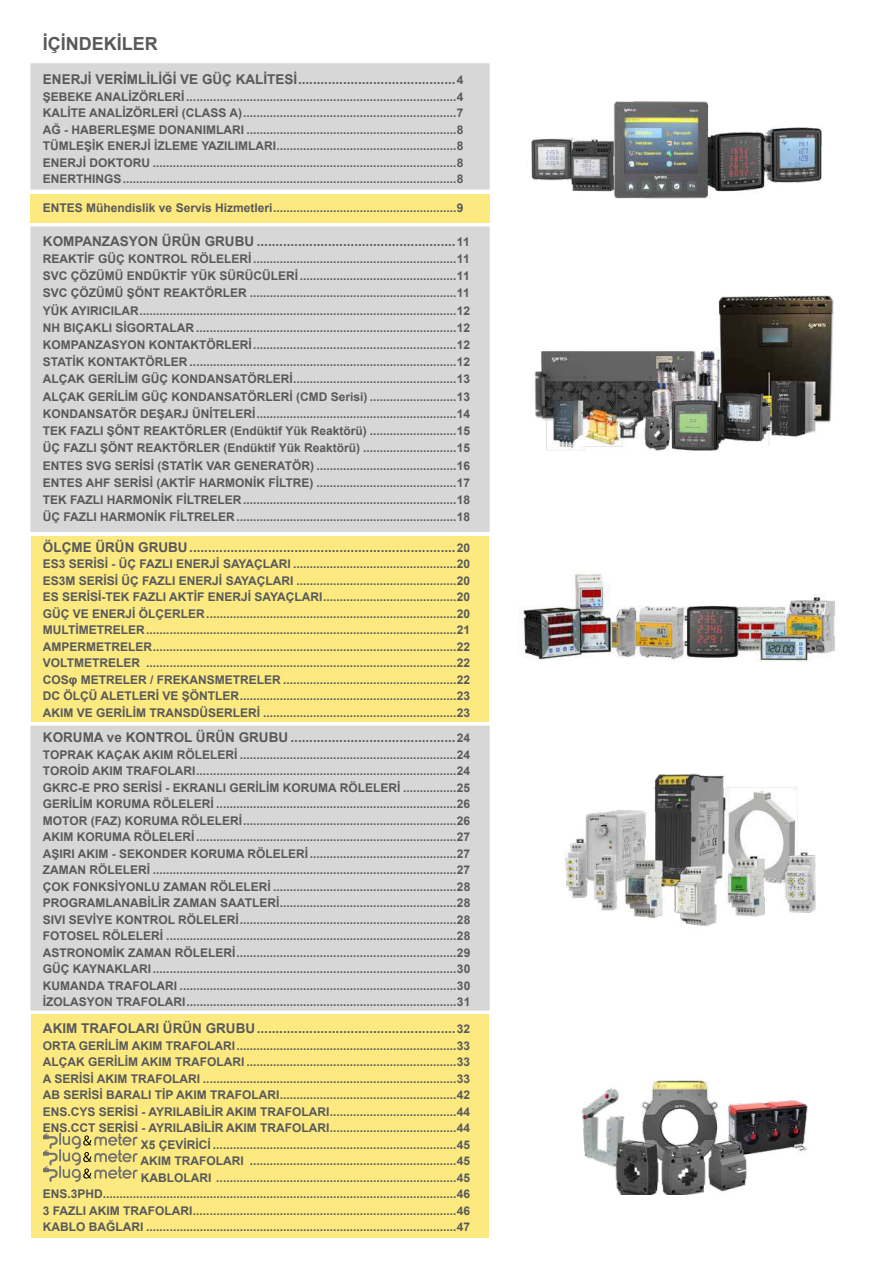
<style>
.page{position:relative;width:893px;height:1263px;background:#fff}
.page>*{position:absolute;margin:0;border:0;box-sizing:border-box;transform-origin:0 0}
.t1{font:700 18px "Arial";color:#58595b}
.t2{font:700 13.5px "Arial";color:#58595b}
.t3{font:700 12px/16.5px "Arial";color:#58595b;text-align:justify}
.s1{font-size:12px}
</style>
<div class="page">
<div style="left:31px;top:1015px;width:458px;height:223px;background:#fcea81"></div>
<div style="left:30px;top:726px;width:460px;height:284px;background:#d7d7d8"></div>
<div style="left:31px;top:536px;width:458px;height:185px;background:#fcea81"></div>
<div style="left:30px;top:226px;width:460px;height:306px;background:#d7d7d8"></div>
<div style="left:30px;top:63px;width:460px;height:127px;background:#d7d7d8"></div>
<div style="left:30px;top:194px;width:460px;height:28px;background:#fcea81"></div>
<svg style="left:43px;top:1132px;width:94px;height:49px"></svg>
<img style="left:531px;top:101px;width:291px;height:98px">
<img style="left:521px;top:573px;width:315px;height:89px">
<img style="left:534px;top:295px;width:300px;height:156px">
<img style="left:581px;top:1080px;width:227px;height:115px">
<img style="left:565px;top:773px;width:251px;height:153px">
<h1 class="t1" style="left:43px;top:32px;width:117px">İÇİNDEKİLER</h1>
<p class="t2" style="left:43px;top:71px;width:422px">ENERJİ VERİMLİLİĞİ VE GÜÇ KALİTESİ..........................................<span class="s1">4</span></p>
<p class="t3" style="left:43px;top:89px;width:422px">ŞEBEKE ANALİZÖRLERİ .................................................................................4<br>KALİTE ANALİZÖRLERİ (CLASS A)................................................................7<br>AĞ - HABERLEŞME DONANIMLARI ...............................................................8<br>TÜMLEŞİK ENERJİ İZLEME YAZILIMLARI......................................................8<br>ENERJİ DOKTORU ...........................................................................................8<br>ENERTHINGS....................................................................................................8</p>
<p class="t3" style="left:43px;top:200px;width:422px">ENTES Mühendislik ve Servis Hizmetleri.......................................................9</p>
<p class="t2" style="left:43px;top:232px;width:428px">KOMPANZASYON ÜRÜN GRUBU .....................................................<span class="s1">11</span></p>
<p class="t3" style="left:43px;top:250px;width:429px;line-height:17.2px">REAKTİF GÜÇ KONTROL RÖLELERİ.............................................................11<br>SVC ÇÖZÜMÜ ENDÜKTİF YÜK SÜRÜCÜLERİ...............................................11<br>SVC ÇÖZÜMÜ ŞÖNT REAKTÖRLER ..............................................................11<br>YÜK AYIRICILAR...............................................................................................12<br>NH BIÇAKLI SİGORTALAR ..............................................................................12<br>KOMPANZASYON KONTAKTÖRLERİ.............................................................12<br>STATİK KONTAKTÖRLER ................................................................................12<br>ALÇAK GERİLİM GÜÇ KONDANSATÖRLERİ.................................................13<br>ALÇAK GERİLİM GÜÇ KONDANSATÖRLERİ (CMD Serisi) ..........................13<br>KONDANSATÖR DEŞARJ ÜNİTELERİ............................................................14<br>TEK FAZLI ŞÖNT REAKTÖRLER (Endüktif Yük Reaktörü) ..........................15<br>ÜÇ FAZLI ŞÖNT REAKTÖRLER (Endüktif Yük Reaktörü) ............................15<br>ENTES SVG SERİSİ (STATİK VAR GENERATÖR) ..........................................16<br>ENTES AHF SERİSİ (AKTİF HARMONİK FİLTRE) ..........................................17<br>TEK FAZLI HARMONİK FİLTRELER................................................................18<br>ÜÇ FAZLI HARMONİK FİLTRELER..................................................................18</p>
<p class="t2" style="left:43px;top:538px;width:429px">ÖLÇME ÜRÜN GRUBU.......................................................................<span class="s1">20</span></p>
<p class="t3" style="left:43px;top:556px;width:429px">ES3 SERİSİ - ÜÇ FAZLI ENERJİ SAYAÇLARI .................................................20<br>ES3M SERİSİ ÜÇ FAZLI ENERJİ SAYAÇLARI ................................................20<br>ES SERİSİ-TEK FAZLI AKTİF ENERJİ SAYAÇLARI........................................20<br>GÜÇ VE ENERJİ ÖLÇERLER...........................................................................20<br>MULTİMETRELER.............................................................................................21<br>AMPERMETRELER...........................................................................................22<br>VOLTMETRELER .............................................................................................22<br>COSφ METRELER / FREKANSMETRELER ....................................................22<br>DC ÖLÇÜ ALETLERİ VE ŞÖNTLER.................................................................23<br>AKIM VE GERİLİM TRANSDÜSERLERİ ..........................................................23</p>
<p class="t2" style="left:43px;top:728px;width:429px">KORUMA ve KONTROL ÜRÜN GRUBU ............................................<span class="s1">24</span></p>
<p class="t3" style="left:43px;top:746px;width:429px">TOPRAK KAÇAK AKIM RÖLELERİ .................................................................24<br>TOROİD AKIM TRAFOLARI..............................................................................24<br>GKRC-E PRO SERİSİ - EKRANLI GERİLİM KORUMA RÖLELERİ ................25<br>GERİLİM KORUMA RÖLELERİ ........................................................................26<br>MOTOR (FAZ) KORUMA RÖLELERİ................................................................26<br>AKIM KORUMA RÖLELERİ ..............................................................................27<br>AŞIRI AKIM - SEKONDER KORUMA RÖLELERİ............................................27<br>ZAMAN RÖLELERİ ...........................................................................................27<br>ÇOK FONKSİYONLU ZAMAN RÖLELERİ .......................................................28<br>PROGRAMLANABİLİR ZAMAN SAATLERİ.....................................................28<br>SIVI SEVİYE KONTROL RÖLELERİ.................................................................28<br>FOTOSEL RÖLELERİ .......................................................................................28<br>ASTRONOMİK ZAMAN RÖLELERİ..................................................................29<br>GÜÇ KAYNAKLARI ...........................................................................................30<br>KUMANDA TRAFOLARI ...................................................................................30<br>İZOLASYON TRAFOLARI.................................................................................31</p>
<p class="t2" style="left:43px;top:1019px;width:429px">AKIM TRAFOLARI ÜRÜN GRUBU.....................................................<span class="s1">32</span></p>
<p class="t3" style="left:43px;top:1037px;width:429px;text-align:right">ORTA GERİLİM AKIM TRAFOLARI..................................................................33<br>ALÇAK GERİLİM AKIM TRAFOLARI ...............................................................33<br>A SERİSİ AKIM TRAFOLARI ............................................................................33<br>AB SERİSİ BARALI TİP AKIM TRAFOLARI.....................................................42<br>ENS.CYS SERİSİ - AYRILABİLİR AKIM TRAFOLARI......................................44<br>ENS.CCT SERİSİ - AYRILABİLİR AKIM TRAFOLARI......................................44<br>X5 ÇEVİRİCİ .........................................................................45<br>AKIM TRAFOLARI ..............................................................45<br>KABLOLARI ........................................................................45<br>ENS.3PHD..........................................................................................................46<br>3 FAZLI AKIM TRAFOLARI...............................................................................46<br>KABLO BAĞLARI .............................................................................................47</p>
</div>
